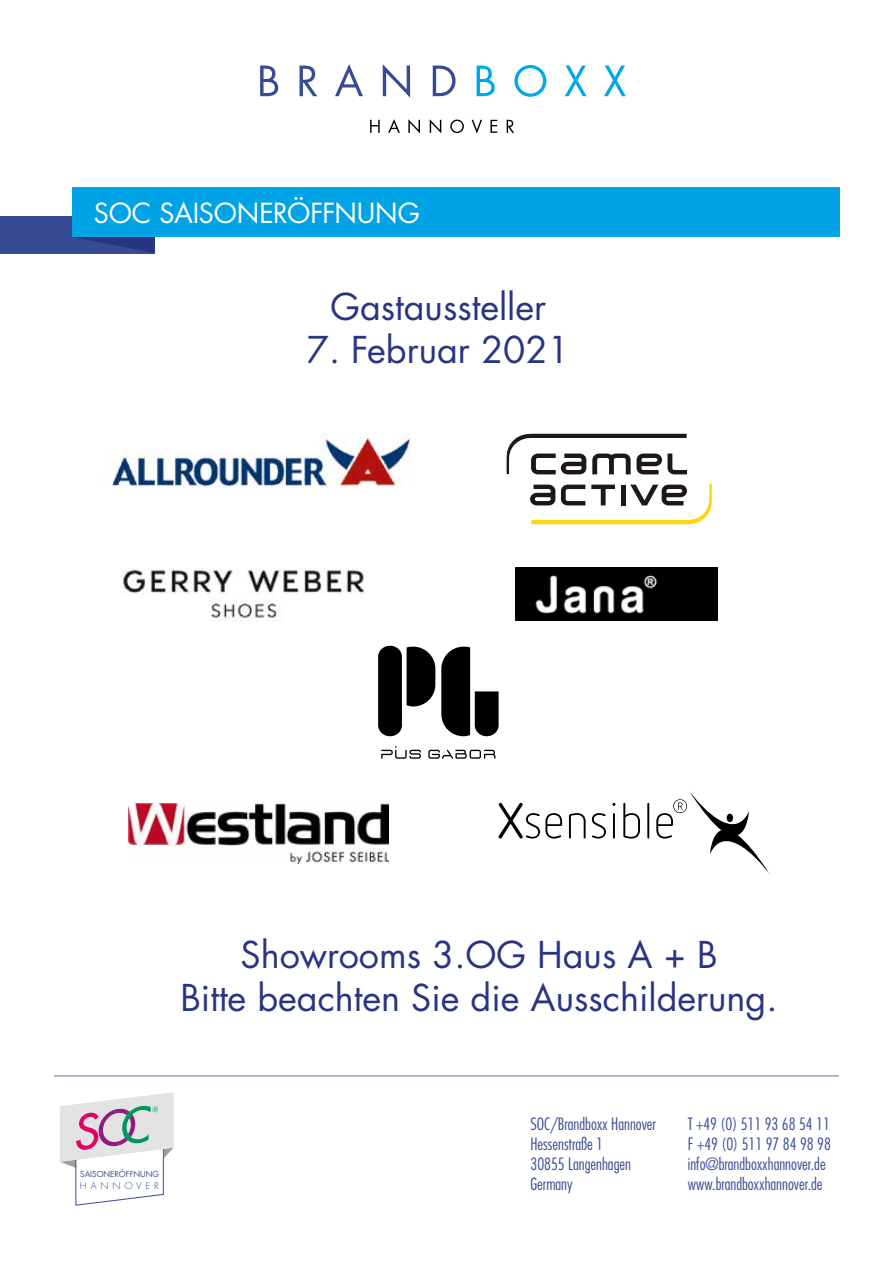
<style>
.page{position:relative;width:893px;height:1263px;background:#fff}
.page>*{position:absolute;margin:0;border:0;box-sizing:border-box;transform-origin:0 0}
.t1{font:36px/43.2px "Futura LT Pro";color:#283583;text-align:center}
.t2{font:27px "Futura LT Pro";letter-spacing:-.01em;color:#fff}
.t3{font:300 condensed 16.5px/19.8px "Futura LT Pro";color:#374b95}
.t4{font:300 9px "Futura LT Pro";letter-spacing:.39em;color:#374b95;scale:1.08 1}
.t5{font:8.1px "Futura LT Pro";color:#374b95}
</style>
<div class="page">
<svg style="left:260px;top:66px;width:18px;height:30px"></svg>
<svg style="left:299px;top:66px;width:18px;height:30px"></svg>
<svg style="left:335px;top:64px;width:28px;height:32px"></svg>
<svg style="left:383px;top:64px;width:27px;height:34px"></svg>
<svg style="left:433px;top:66px;width:23px;height:30px"></svg>
<svg style="left:477px;top:66px;width:18px;height:30px"></svg>
<svg style="left:514px;top:65px;width:32px;height:32px"></svg>
<svg style="left:565px;top:66px;width:22px;height:30px"></svg>
<svg style="left:604px;top:66px;width:22px;height:30px"></svg>
<svg style="left:370px;top:120px;width:10px;height:13px"></svg>
<svg style="left:388px;top:119px;width:12px;height:14px"></svg>
<svg style="left:408px;top:119px;width:12px;height:14px"></svg>
<svg style="left:430px;top:119px;width:11px;height:14px"></svg>
<svg style="left:450px;top:120px;width:14px;height:13px"></svg>
<svg style="left:472px;top:120px;width:10px;height:14px"></svg>
<svg style="left:490px;top:120px;width:7px;height:13px"></svg>
<svg style="left:507px;top:120px;width:7px;height:13px"></svg>
<div style="left:0;top:216px;width:155px;height:37px;background:#374b95"></div>
<div style="left:72px;top:188px;width:767px;height:49px;background:#00a3e6"></div>
<svg style="left:74px;top:237px;width:81px;height:16px"></svg>
<hr style="left:54px;top:1075px;width:785px;height:1px;background:#283583">
<img style="left:103px;top:434px;width:308px;height:54px">
<svg style="left:507px;top:434px;width:180px;height:40px"></svg>
<svg style="left:530px;top:484px;width:182px;height:40px"></svg>
<img style="left:515px;top:568px;width:203px;height:53px">
<svg style="left:441px;top:647px;width:58px;height:89px"></svg>
<svg style="left:378px;top:646px;width:57px;height:90px"></svg>
<svg style="left:381px;top:746px;width:40px;height:13px"></svg>
<svg style="left:428px;top:750px;width:67px;height:9px"></svg>
<img style="left:129px;top:802px;width:260px;height:61px">
<svg style="left:499px;top:803px;width:63px;height:35px"></svg>
<svg style="left:569px;top:813px;width:17px;height:25px"></svg>
<svg style="left:592px;top:813px;width:14px;height:25px"></svg>
<hr style="left:613px;top:813px;width:2px;height:25px;background:#000">
<svg style="left:623px;top:803px;width:17px;height:35px"></svg>
<hr style="left:647px;top:803px;width:2px;height:35px;background:#000">
<svg style="left:656px;top:791px;width:114px;height:83px"></svg>
<div style="left:727px;top:814px;width:6px;height:8px;background:#000;border-radius:50%"></div>
<svg style="left:60px;top:1092px;width:113px;height:114px"></svg>
<img style="left:122px;top:568px;width:243px;height:54px">
<h2 class="t2" style="left:94px;top:195px;width:328px">SOC SAISONERÖFFNUNG</h2>
<h1 class="t1" style="left:330px;top:285px;width:217px">Gastaussteller</h1>
<h1 class="t1" style="left:307px;top:328px;width:264px">7. Februar 2021</h1>
<h1 class="t1" style="left:180px;top:933px;width:599px">Showrooms 3.OG Haus A + B<br>Bitte beachten Sie die Ausschilderung.</h1>
<p class="t5" style="left:80px;top:1169px;width:80px">SAISONERÖFFNUNG</p>
<p class="t4" style="left:80px;top:1180px;width:75px">HANNOVER</p>
<p class="t3" style="left:530px;top:1114px;width:127px">SOC/Brandboxx Hannover<br>Hessenstraße 1<br>30855 Langenhagen<br>Germany</p>
<p class="t3" style="left:688px;top:1114px;width:145px">T +49 (0) 511 93 68 54 11<br>F +49 (0) 511 97 84 98 98 info@brandboxxhannover.de www.brandboxxhannover.de</p>
</div>
